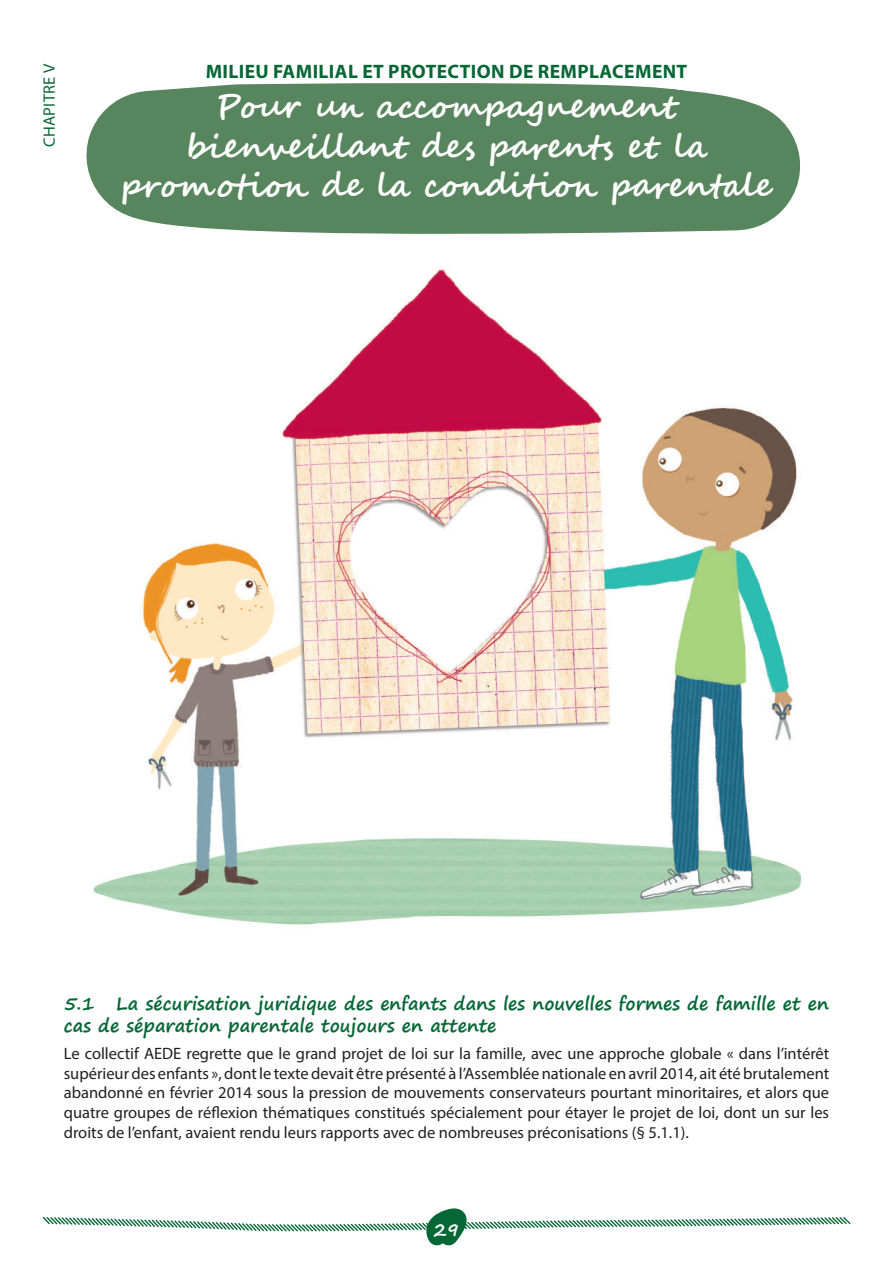
<style>
.page{position:relative;width:893px;height:1263px;background:#fff}
.page>*{position:absolute;margin:0;border:0;box-sizing:border-box;transform-origin:0 0}
.t1{font:700 33px/39.6px "Segoe Script";color:#fff;text-align:center}
.t2{font:700 19.5px "Myriad Pro";letter-spacing:.02em;color:#066736}
.t3{font:700 18px/21.6px "Segoe Print";color:#066736}
.t4{font:700 18px "Segoe Print";color:#fff}
.t5{font:16.5px/19.8px "Myriad Pro";color:#231f20;text-align:justify}
.t6{font:16.5px "Myriad Pro";letter-spacing:.02em;color:#066736}
</style>
<div class="page">
<svg style="left:86px;top:83px;width:715px;height:151px;background:#668f6b"></svg>
<svg style="left:42px;top:1208px;width:809px;height:38px"></svg>
<img style="left:93px;top:269px;width:709px;height:656px">
<p class="t6" style="left:39px;top:147px;width:85px;rotate:-90deg">CHAPITRE V</p>
<p class="t2" style="left:206px;top:59px;width:483px">MILIEU FAMILIAL ET PROTECTION DE REMPLACEMENT</p>
<h1 class="t1" style="left:121px;top:87px;width:653px">Pour un accompagnement bienveillant des parents et la promotion de la condition parentale</h1>
<p class="t3" style="left:64px;top:992px;width:767px">5.1 La sécurisation juridique des enfants dans les nouvelles formes de famille et en cas de séparation parentale toujours en attente</p>
<p class="t5" style="left:64px;top:1043px;width:767px">Le collectif AEDE regrette que le grand projet de loi sur la famille, avec une approche globale « dans l’intérêt supérieur des enfants », dont le texte devait être présenté à l’Assemblée nationale en avril 2014, ait été brutalement abandonné en février 2014 sous la pression de mouvements conservateurs pourtant minoritaires, et alors que quatre groupes de réflexion thématiques constitués spécialement pour étayer le projet de loi, dont un sur les droits de l’enfant, avaient rendu leurs rapports avec de nombreuses préconisations (§ 5.1.1).</p>
<p class="t4" style="left:433px;top:1213px;width:28px">29</p>
</div>
